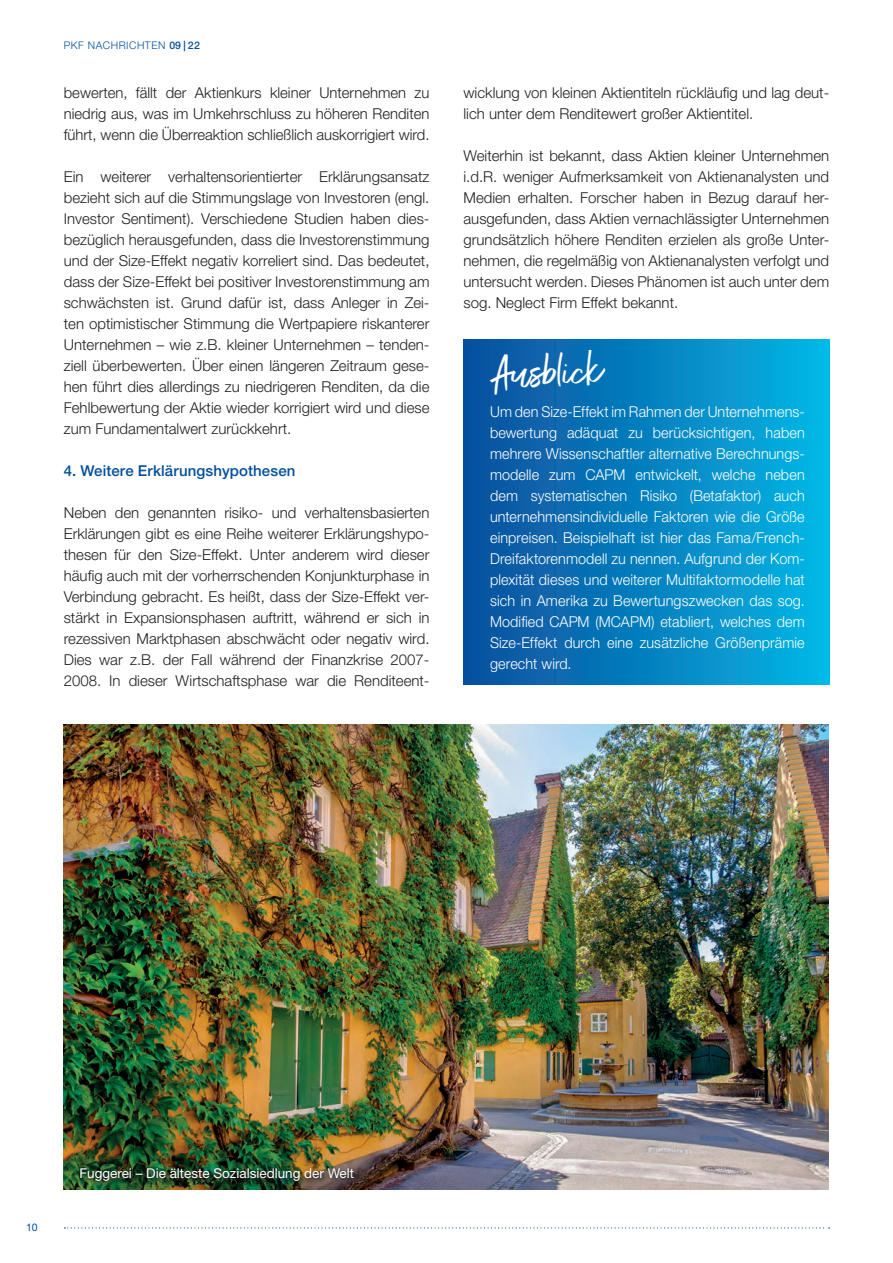
<style>
.page{position:relative;width:893px;height:1263px;background:#fff}
.page>*{position:absolute;margin:0;border:0;box-sizing:border-box;transform-origin:0 0}
.t1{font:46.5px "Exceptional";color:#fff}
.Copy_Fließtext{font:300 15px/21px "Helvetica Neue LT";color:#231f20;text-align:justify}
.Empfehlung{font:300 15px/21px "Helvetica Neue LT";letter-spacing:.005em;color:#fff;text-align:justify;scale:.96 1}
.Zwischentitel{font:500 15px "Helvetica Neue LT";letter-spacing:.01em;color:#014f9e}
.t2{font:13.5px "Helvetica Neue LT";color:#fff}
.t3{font:300 10.5px "Helvetica Neue LT";letter-spacing:.05em;color:#014f9e}
.t4{font:10.5px "Helvetica Neue LT";color:#014f9e}
.s1{font-weight:500}
</style>
<div class="page">
<img style="left:63px;top:724px;width:766px;height:465px">
<svg style="left:64px;top:1227px;width:766px;height:1px"></svg>
<div style="left:79px;top:1167px;width:282px;height:21px;background:#231f20;opacity:.89"></div>
<div style="left:77px;top:1165px;width:280px;height:19px;background:#231f20;opacity:.75"></div>
<div style="left:463px;top:340px;width:366px;height:345px;background:linear-gradient(to right,#0a4c9b,#03b6e5)"></div>
<p class="t3" style="left:64px;top:39px;width:138px">PKF NACHRICHTEN <span class="s1">09 | 22</span></p>
<p class="Copy_Fließtext" style="left:64px;top:81px;width:367px">bewerten, fällt der Aktienkurs kleiner Unternehmen zu niedrig aus, was im Umkehrschluss zu höheren Renditen führt, wenn die Überreaktion schließlich auskorrigiert wird.</p>
<p class="Copy_Fließtext" style="left:64px;top:165px;width:367px">Ein weiterer verhaltensorientierter Erklärungsansatz bezieht sich auf die Stimmungslage von Investoren (engl.<br>Investor Sentiment). Verschiedene Studien haben dies&shy;bezüglich herausgefunden, dass die Investorenstimmung und der Size-Effekt negativ korreliert sind. Das bedeutet, dass der Size-Effekt bei positiver Investorenstimmung am schwächsten ist. Grund dafür ist, dass Anleger in Zei&shy;ten optimistischer Stimmung die Wertpapiere riskanterer Unternehmen – wie z.B. kleiner Unternehmen – tenden&shy;ziell überbewerten. Über einen längeren Zeitraum gese&shy;hen führt dies allerdings zu niedrigeren Renditen, da die Fehlbewertung der Aktie wieder korrigiert wird und diese zum Fundamentalwert zurückkehrt.</p>
<p class="Zwischentitel" style="left:64px;top:461px;width:233px">4. Weitere Erklärungshypothesen</p>
<p class="Copy_Fließtext" style="left:64px;top:501px;width:367px">Neben den genannten risiko- und verhaltensbasierten Erklärungen gibt es eine Reihe weiterer Erklärungshypo&shy;thesen für den Size-Effekt. Unter anderem wird dieser häufig auch mit der vorherrschenden Konjunkturphase in Verbindung gebracht. Es heißt, dass der Size-Effekt ver&shy;stärkt in Expansionsphasen auftritt, während er sich in rezessiven Marktphasen abschwächt oder negativ wird.<br>Dies war z.B. der Fall während der Finanzkrise 2007- 2008. In dieser Wirtschaftsphase war die Renditeent-</p>
<p class="Copy_Fließtext" style="left:463px;top:81px;width:367px">wicklung von kleinen Aktientiteln rückläufig und lag deut&shy;lich unter dem Renditewert großer Aktientitel.</p>
<p class="Copy_Fließtext" style="left:463px;top:144px;width:367px">Weiterhin ist bekannt, dass Aktien kleiner Unternehmen i.d.R. weniger Aufmerksamkeit von Aktienanalysten und Medien erhalten. Forscher haben in Bezug darauf her&shy;ausgefunden, dass Aktien vernachlässigter Unternehmen grundsätzlich höhere Renditen erzielen als große Unter&shy;nehmen, die regelmäßig von Aktienanalysten verfolgt und untersucht werden. Dieses Phänomen ist auch unter dem sog. Neglect Firm Effekt bekannt.</p>
<p class="t1" style="left:492px;top:339px;width:112px;rotate:-2deg">Ausblick</p>
<p class="Empfehlung" style="left:490px;top:401px;width:329px">Um den Size-Effekt im Rahmen der Unternehmens&shy;bewertung adäquat zu berücksichtigen, haben mehrere Wissenschaftler alternative Berechnungs&shy;modelle zum CAPM entwickelt, welche neben dem systematischen Risiko (Betafaktor) auch unternehmensindividuelle Faktoren wie die Größe einpreisen. Beispielhaft ist hier das Fama/French-Dreifaktorenmodell zu nennen. Aufgrund der Kom&shy;plexität dieses und weiterer Multifaktormodelle hat sich in Amerika zu Bewertungszwecken das sog.<br>Modified CAPM (MCAPM) etabliert, welches dem Size-Effekt durch eine zusätzliche Größenprämie gerecht wird.</p>
<p class="t4" style="left:26px;top:1221px;width:13px">10</p>
<p class="t2" style="left:79px;top:1165px;width:276px">Fuggerei – Die älteste Sozialsiedlung der Welt</p>
</div>
